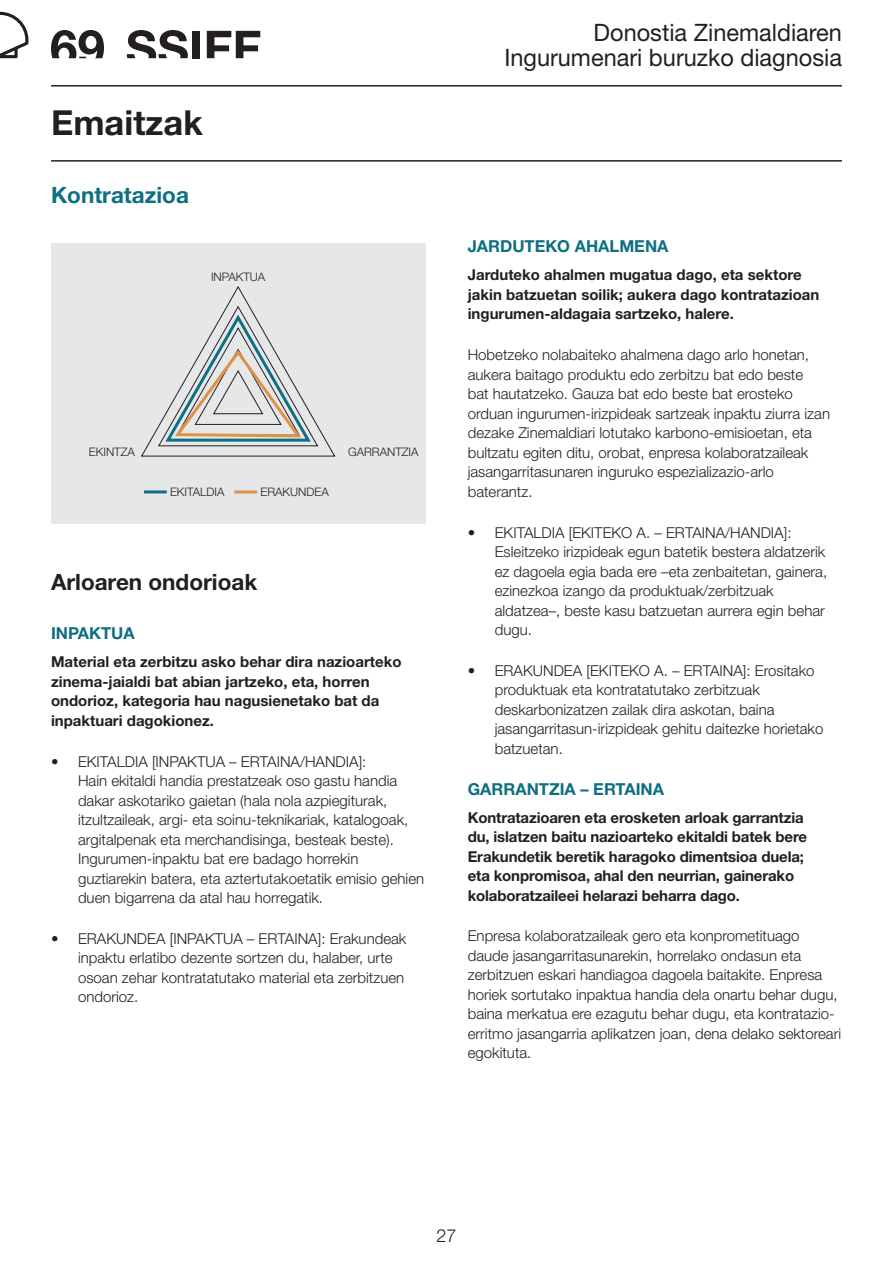
<style>
.page{position:relative;width:893px;height:1263px;background:#fff}
.page>*{position:absolute;margin:0;border:0;box-sizing:border-box;transform-origin:0 0}
.TÍTULO_TEXTO{font:700 34.5px "Helvetica Neue LT Std";color:#231f20}
.t1{font:24px/25.5px "Helvetica Neue LT Std";color:#231f20;text-align:right}
.SUBTÍTULO_TEXTO{font:700 22.5px "Helvetica Neue LT Std";color:#231f20}
.ENTRADILLA{font:700 22.5px "Helvetica Neue LT Std";color:#0d6f81}
.t2{font:300 18px "Helvetica Neue LT Std";color:#231f20}
.SUBTÍTULO_02_TEXTO_S{font:700 16.5px "Helvetica Neue LT Std";color:#0d6f81}
.TEXTO{font:300 15px/19.5px "Helvetica Neue LT Std";color:#231f20}
.TEXTO-2{font:700 15px/19.5px "Helvetica Neue LT Std";color:#231f20}
.PIE_DE_FOTO{font:300 11.7px "Helvetica Neue LT Std";color:#231f20}
</style>
<div class="page">
<svg style="left:0;top:12px;width:28px;height:46px"></svg>
<hr style="left:51px;top:85px;width:791px;height:2px;background:#231f20">
<svg style="left:127px;top:30px;width:61px;height:28px"></svg>
<svg style="left:207px;top:31px;width:53px;height:27px"></svg>
<div style="left:192px;top:31px;width:8px;height:27px;background:#231f20"></div>
<svg style="left:51px;top:30px;width:53px;height:28px"></svg>
<hr style="left:51px;top:160px;width:791px;height:2px;background:#231f20">
<div style="left:51px;top:243px;width:374px;height:281px;background:#e6e7e9"></div>
<hr style="left:144px;top:490px;width:23px;height:3px;background:#0d6f81">
<hr style="left:234px;top:490px;width:23px;height:3px;background:#dd9247">
<svg style="left:141px;top:286px;width:195px;height:171px"></svg>
<p class="TÍTULO_TEXTO" style="left:51px;top:102px;width:153px">Emaitzak</p>
<p class="ENTRADILLA" style="left:51px;top:181px;width:139px">Kontratazioa</p>
<p class="PIE_DE_FOTO" style="left:211px;top:270px;width:56px">INPAKTUA</p>
<p class="PIE_DE_FOTO" style="left:89px;top:445px;width:48px">EKINTZA</p>
<p class="PIE_DE_FOTO" style="left:348px;top:445px;width:72px">GARRANTZIA</p>
<p class="PIE_DE_FOTO" style="left:170px;top:484px;width:56px">EKITALDIA</p>
<p class="PIE_DE_FOTO" style="left:260px;top:484px;width:70px">ERAKUNDEA</p>
<p class="SUBTÍTULO_TEXTO" style="left:51px;top:568px;width:208px">Arloaren ondorioak</p>
<p class="SUBTÍTULO_02_TEXTO_S" style="left:51px;top:623px;width:85px">INPAKTUA</p>
<p class="TEXTO-2" style="left:51px;top:652px;width:352px">Material eta zerbitzu asko behar dira nazioarteko zinema-jaialdi bat abian jartzeko, eta, horren ondorioz, kategoria hau nagusienetako bat da inpaktuari dagokionez.</p>
<p class="TEXTO" style="left:78px;top:751px;width:348px;text-indent:-27px">• EKITALDIA [INPAKTUA – ERTAINA/HANDIA]:<br>Hain ekitaldi handia prestatzeak oso gastu handia dakar askotariko gaietan (hala nola azpiegiturak, itzultzaileak, argi- eta soinu-teknikariak, katalogoak, argitalpenak eta merchandisinga, besteak beste).<br>Ingurumen-inpaktu bat ere badago horrekin guztiarekin batera, eta aztertutakoetatik emisio gehien duen bigarrena da atal hau horregatik.</p>
<p class="TEXTO" style="left:78px;top:928px;width:330px;text-indent:-27px">• ERAKUNDEA [INPAKTUA – ERTAINA]: Erakundeak inpaktu erlatibo dezente sortzen du, halaber, urte osoan zehar kontratatutako material eta zerbitzuen ondorioz.</p>
<h2 class="t1" style="left:504px;top:19px;width:339px">Donostia Zinemaldiaren<br>Ingurumenari buruzko diagnosia</h2>
<p class="SUBTÍTULO_02_TEXTO_S" style="left:468px;top:236px;width:202px">JARDUTEKO AHALMENA</p>
<p class="TEXTO-2" style="left:468px;top:265px;width:353px">Jarduteko ahalmen mugatua dago, eta sektore jakin batzuetan soilik; aukera dago kontratazioan ingurumen-aldagaia sartzeko, halere.</p>
<p class="TEXTO" style="left:468px;top:345px;width:364px">Hobetzeko nolabaiteko ahalmena dago arlo honetan, aukera baitago produktu edo zerbitzu bat edo beste<br>bat hautatzeko. Gauza bat edo beste bat erosteko orduan ingurumen-irizpideak sartzeak inpaktu ziurra izan dezake Zinemaldiari lotutako karbono-emisioetan, eta bultzatu egiten ditu, orobat, enpresa kolaboratzaileak jasangarritasunaren inguruko espezializazio-arlo baterantz.</p>
<p class="TEXTO" style="left:495px;top:522px;width:334px;text-indent:-27px">• EKITALDIA [EKITEKO A. – ERTAINA/HANDIA]:<br>Esleitzeko irizpideak egun batetik bestera aldatzerik ez dagoela egia bada ere –eta zenbaitetan, gainera, ezinezkoa izango da produktuak/zerbitzuak aldatzea–, beste kasu batzuetan aurrera egin behar dugu.</p>
<p class="TEXTO" style="left:495px;top:660px;width:330px;text-indent:-27px">• ERAKUNDEA [EKITEKO A. – ERTAINA]: Erositako produktuak eta kontratatutako zerbitzuak deskarbonizatzen zailak dira askotan, baina jasangarritasun-irizpideak gehitu daitezke horietako batzuetan.</p>
<p class="SUBTÍTULO_02_TEXTO_S" style="left:468px;top:778px;width:198px">GARRANTZIA – ERTAINA</p>
<p class="TEXTO-2" style="left:468px;top:807px;width:341px">Kontratazioaren eta erosketen arloak garrantzia du, islatzen baitu nazioarteko ekitaldi batek bere Erakundetik beretik haragoko dimentsioa duela; eta konpromisoa, ahal den neurrian, gainerako kolaboratzaileei helarazi beharra dago.</p>
<p class="TEXTO" style="left:468px;top:926px;width:375px">Enpresa kolaboratzaileak gero eta konprometituago daude jasangarritasunarekin, horrelako ondasun eta zerbitzuen eskari handiagoa dagoela baitakite. Enpresa horiek sortutako inpaktua handia dela onartu behar dugu, baina merkatua ere ezagutu behar dugu, eta kontratazio&shy;erritmo jasangarria aplikatzen joan, dena delako sektoreari egokituta.</p>
<p class="t2" style="left:436px;top:1224px;width:22px">27</p>
</div>
